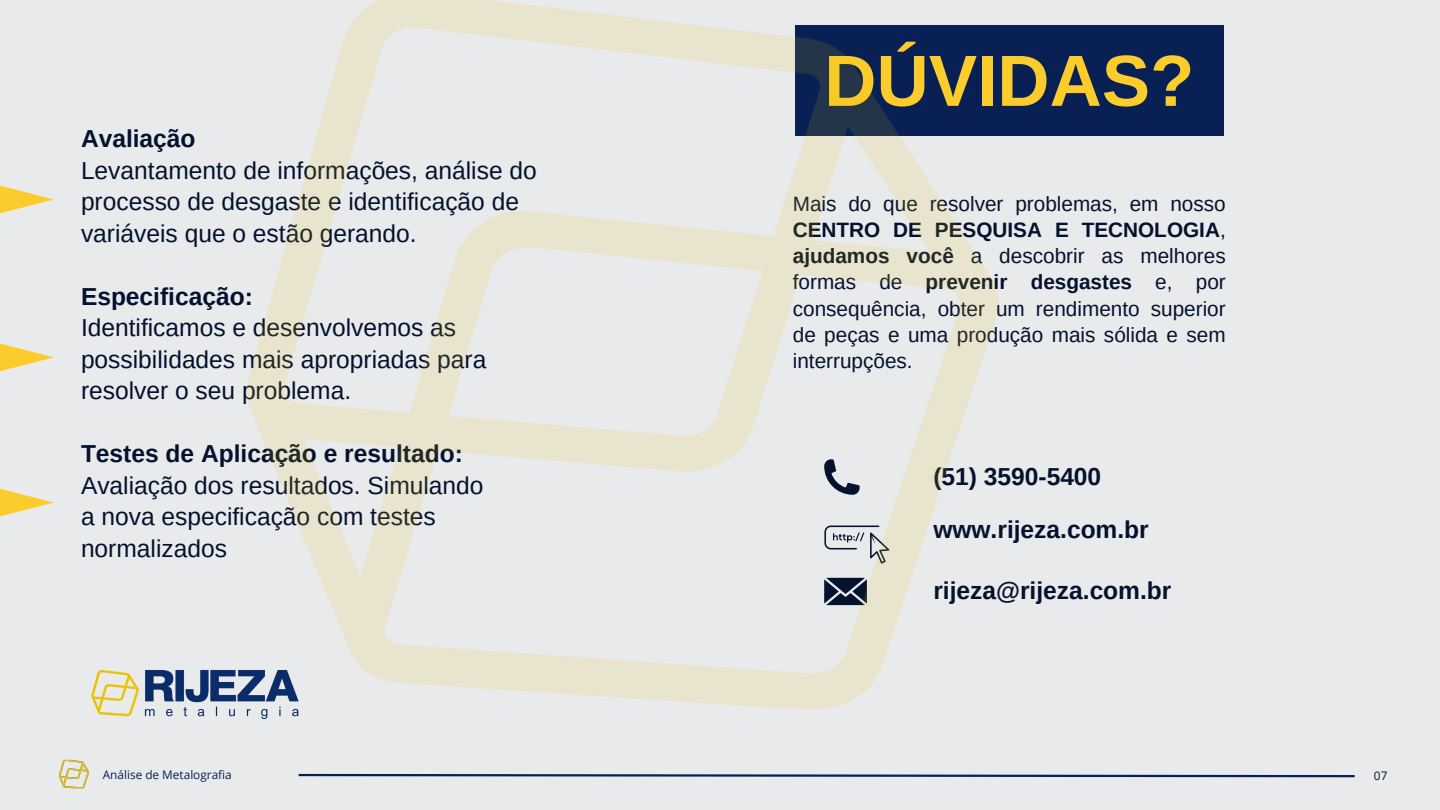
<style>
.page{position:relative;width:1440px;height:810px;background:#e9eaec}
.page>*{position:absolute;margin:0;border:0;box-sizing:border-box;transform-origin:0 0}
.t1{font:700 72.4px "Arimo";color:#fbcc2b}
.t2{font:24.6px/31.5px "Arimo";color:#05122e}
.t3{font:700 24.6px "Arimo";color:#05122e}
.t4{font:20.8px/26.2px "Arimo";color:#05122e;text-align:justify}
.t5{font:11.8px "Open Sans";color:#082054}
.t6{font:11.8px "Open Sans";color:#05122e}
.s1{font-weight:700}
</style>
<div class="page">
<img style="left:91px;top:670px;width:32px;height:46px">
<svg style="left:1097px;top:774px;width:258px;height:4px"></svg>
<img style="left:59px;top:759px;width:30px;height:30px">
<div style="left:795px;top:26px;width:428px;height:110px;background:#082054"></div>
<img style="left:123px;top:0;width:974px;height:777px">
<svg style="left:0;top:185px;width:54px;height:29px"></svg>
<svg style="left:0;top:343px;width:54px;height:174px"></svg>
<p class="t2" style="left:81px;top:123px;width:457px"><span class="s1">Avaliação<br></span>Levantamento de informações, análise do processo de desgaste e identificação de variáveis que o estão gerando.</p>
<p class="t2" style="left:81px;top:280px;width:407px"><span class="s1">Especificação:<br></span>Identificamos e desenvolvemos as possibilidades mais apropriadas para resolver o seu problema.</p>
<p class="t2" style="left:81px;top:438px;width:404px"><span class="s1">Testes de Aplicação e resultado:<br></span>Avaliação dos resultados. Simulando a nova especificação com testes normalizados</p>
<p class="t1" style="left:824px;top:40px;width:372px">DÚVIDAS?</p>
<p class="t4" style="left:793px;top:190px;width:434px">Mais do que resolver problemas, em nosso <span class="s1">CENTRO DE PESQUISA E TECNOLOGIA</span>, <span class="s1">ajudamos você</span> a descobrir as melhores formas de <span class="s1">prevenir desgastes</span> e, por consequência, obter um rendimento superior de peças e uma produção mais sólida e sem interrupções.</p>
<h1 class="t3" style="left:933px;top:463px;width:169px">(51) 3590-5400</h1>
<h3 class="t3" style="left:933px;top:516px;width:217px">www.rijeza.com.br</h3>
<h3 class="t3" style="left:933px;top:577px;width:240px">rijeza@rijeza.com.br</h3>
<p class="t5" style="left:103px;top:766px;width:130px">Análise de Metalografia</p>
<p class="t6" style="left:1374px;top:767px;width:15px">07</p>
</div>
